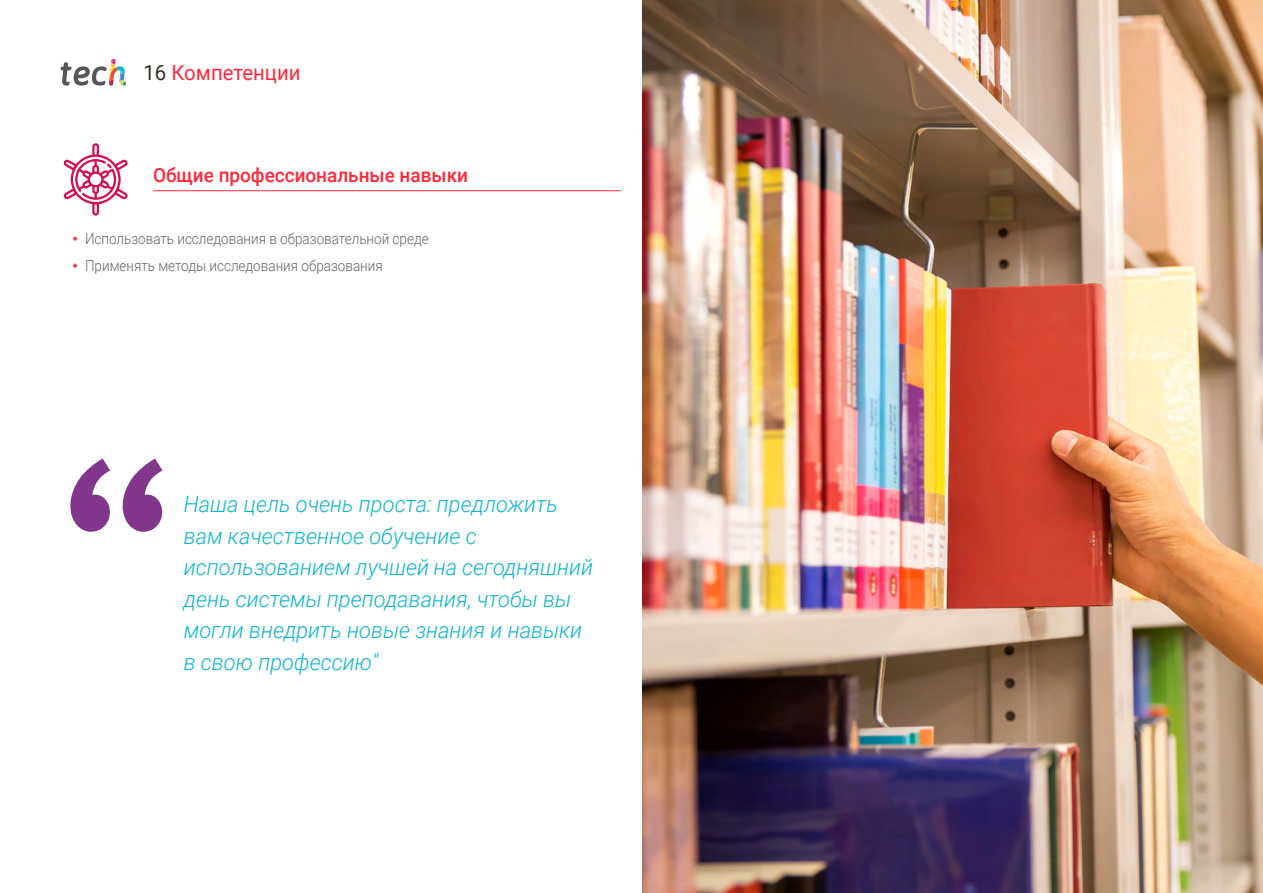
<style>
.page{position:relative;width:1263px;height:893px;background:#fff}
.page>*{position:absolute;margin:0;border:0;box-sizing:border-box;transform-origin:0 0}
.t1{font:italic 300 22.5px/31.5px "Roboto";color:#0fb6cf}
.t2{font:21px "Roboto";color:#ff293a}
.t3{font:500 19.5px "Roboto";color:#ff293a}
.t4{font:300 15px/26.7px "Roboto";color:#61646a;scale:.9 1}
.s1{color:#312e20}
</style>
<div class="page">
<hr style="left:153px;top:190px;width:468px;height:1px;background:#ff293a">
<svg style="left:63px;top:143px;width:65px;height:73px"></svg>
<img style="left:642px;top:0;width:621px;height:893px">
<svg style="left:70px;top:459px;width:92px;height:73px"></svg>
<svg style="left:61px;top:59px;width:65px;height:27px"></svg>
<p class="t2" style="left:144px;top:57px;width:159px"><span class="s1">16</span> Компетенции</p>
<p class="t3" style="left:153px;top:162px;width:316px">Общие профессиональные навыки</p>
<p class="t4" style="left:85px;top:225px;width:383px">Использовать исследования в образовательной среде<br>Применять методы исследования образования</p>
<p class="t1" style="left:184px;top:487px;width:411px">Наша цель очень проста: предложить вам качественное обучение с использованием лучшей на сегодняшний день системы преподавания, чтобы вы могли внедрить новые знания и навыки в свою профессию"</p>
</div>
